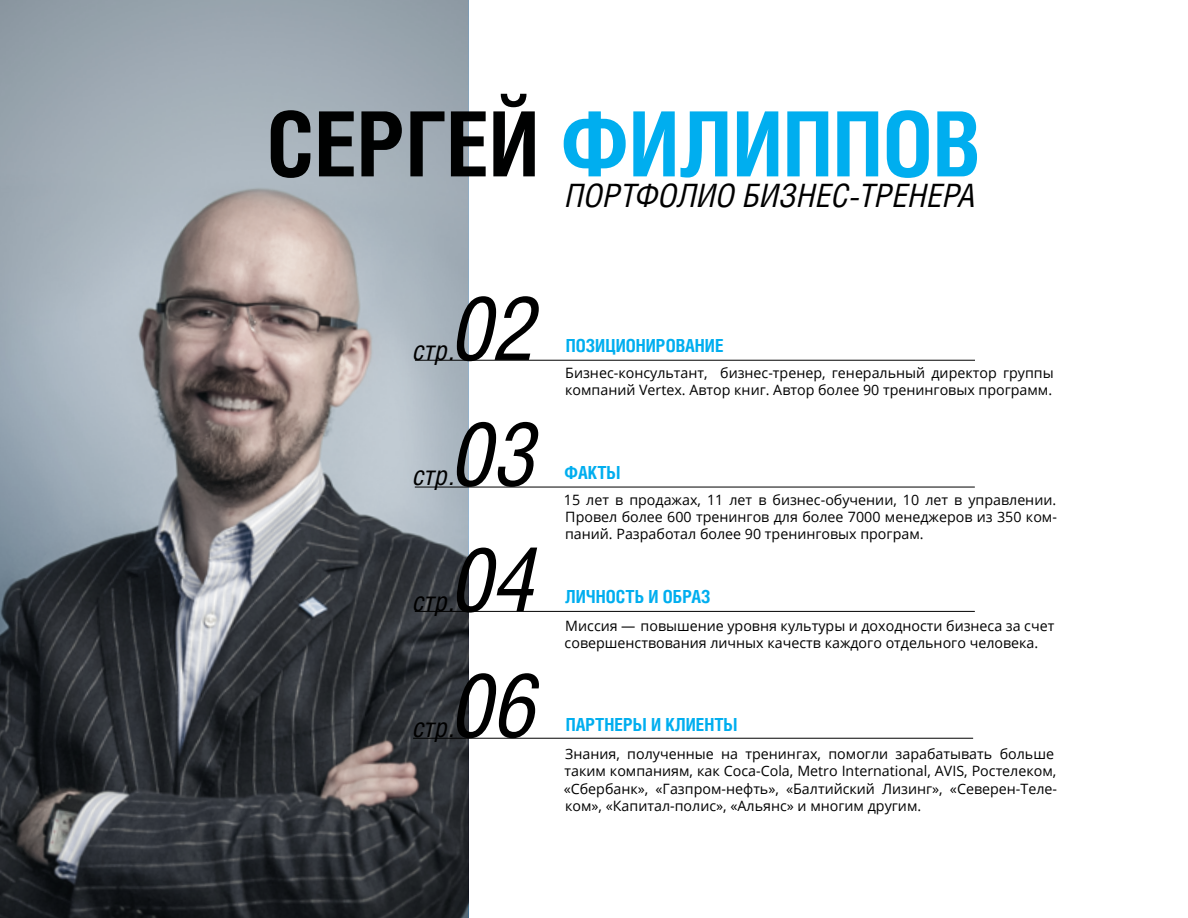
<style>
.page{position:relative;width:1188px;height:918px;background:#fff}
.page>*{position:absolute;margin:0;border:0;box-sizing:border-box;transform-origin:0 0}
.t1{font:700 90px "Helios Cond C";color:#00aeef}
.t2{font:italic 88.5px/125.7px "Helios Cond C";color:#000;text-align:justify}
.t3{font:italic 32.25px "Helios Cond C";color:#000}
.t4{font:italic 27px "Helios Cond C";color:#000}
.t5{font:700 18px "Helios Cond C";color:#00aeef}
.t6{font:14.25px/17.1px "Open Sans";color:#000}
.s1{color:#000101}
</style>
<div class="page">
<svg style="left:0;top:0;width:468px;height:918px;background:#75797f"></svg>
<hr style="left:415px;top:360px;width:560px;height:1px;background:#000">
<hr style="left:415px;top:487px;width:560px;height:1px;background:#000">
<hr style="left:415px;top:611px;width:560px;height:1px;background:#000">
<hr style="left:413px;top:738px;width:560px;height:1px;background:#000">
<h1 class="t1" style="left:267px;top:90px;width:715px"><span class="s1">сергей</span> филиппов</h1>
<h3 class="t3" style="left:566px;top:176px;width:412px">ПОРТФОЛИО БИЗНЕС-ТРЕНЕРА</h3>
<h2 class="t2" style="left:453px;top:264px;width:86px">02<br>03<br>04<br>06</h2>
<h3 class="t4" style="left:413px;top:334px;width:43px">стр.</h3>
<h3 class="t4" style="left:413px;top:460px;width:43px">стр.</h3>
<h3 class="t4" style="left:413px;top:585px;width:43px">стр.</h3>
<h3 class="t4" style="left:413px;top:711px;width:43px">стр.</h3>
<p class="t5" style="left:566px;top:335px;width:159px">Позиционирование</p>
<p class="t6" style="left:565px;top:364px;width:490px">Бизнес-консультант, бизнес-тренер, генеральный директор группы компаний Vertex. Автор книг. Автор более 90 тренинговых программ.</p>
<p class="t5" style="left:564px;top:462px;width:58px">факты</p>
<p class="t6" style="left:564px;top:491px;width:495px;text-align:justify">15 лет в продажах, 11 лет в бизнес-обучении, 10 лет в управлении.<br>Провел более 600 тренингов для более 7000 менеджеров из 350 ком&shy;паний. Разработал более 90 тренинговых програм.</p>
<p class="t5" style="left:565px;top:586px;width:147px">Личность и образ</p>
<p class="t6" style="left:565px;top:617px;width:491px">Миссия — повышение уровня культуры и доходности бизнеса за счет совершенствования личных качеств каждого отдельного человека.</p>
<p class="t5" style="left:566px;top:714px;width:173px">Партнеры и клиенты</p>
<p class="t6" style="left:564px;top:745px;width:495px">Знания, полученные на тренингах, помогли зарабатывать больше таким компаниям, как Coca-Cola, Metro International, AVIS, Ростелеком, «Сбербанк», «Газпром-нефть», «Балтийский Лизинг», «Северен-Теле&shy;ком», «Капитал-полис», «Альянс» и многим другим.</p>
</div>
